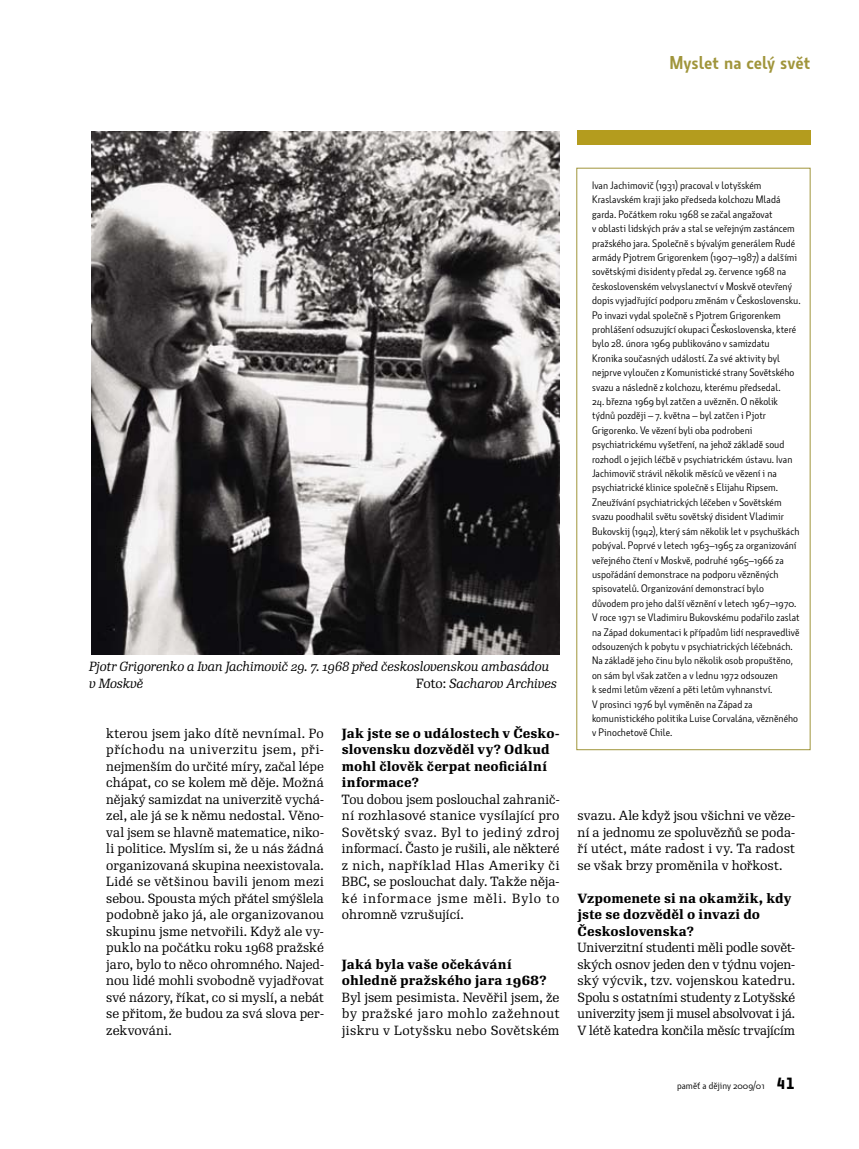
<style>
.page{position:relative;width:859px;height:1149px;background:#fff}
.page>*{position:absolute;margin:0;border:0;box-sizing:border-box;transform-origin:0 0}
.t1{font:600 18px "Botanika Std";color:#a0953b}
.t2{font:12.9px/16.5px "Re Public Std";letter-spacing:.01em;color:#000;text-align:justify}
.t3{font:500 12.9px/16.5px "Re Public Std";letter-spacing:.005em;color:#000}
.t4{font:italic 12.9px/16.5px "Re Public Std";letter-spacing:-.005em;color:#000}
.t5{font:10.5px/14.4px "Botanika Std";letter-spacing:.005em;color:#000}
.t6{font:9.75px "Botanika Std";color:#000}
.s1{font-style:normal}
.s2{font-family:"Botanika Mono";font-weight:700;font-size:15.75px}
</style>
<div class="page">
<img style="left:91px;top:131px;width:468px;height:523px">
<div style="left:577px;top:130px;width:233px;height:15px;background:#b49c1e"></div>
<div style="left:576px;top:168px;width:234px;height:581px;border:1px solid #a0953b"></div>
<h1 class="t1" style="left:669px;top:51px;width:143px">Myslet na celý svět</h1>
<p class="t4" style="left:89px;top:658px;width:462px">Pjotr Grigorenko a Ivan Jachimovič 29. 7. 1968 před československou ambasádou v Moskvě</p>
<p class="t4" style="left:416px;top:675px;width:142px"><span class="s1">Foto:</span> Sacharov Archives</p>
<p class="t2" style="left:106px;top:724px;width:219px">kterou jsem jako dítě nevnímal. Po příchodu na univerzitu jsem, při&shy;nejmenším do určité míry, začal lépe chápat, co se kolem mě děje. Možná nějaký samizdat na univerzitě vychá&shy;zel, ale já se k němu nedostal. Věno&shy;val jsem se hlavně matematice, niko&shy;li politice. Myslím si, že u nás žádná organizovaná skupina neexistovala.<br>Lidé se většinou bavili jenom mezi sebou. Spousta mých přátel smýšlela podobně jako já, ale organizovanou skupinu jsme netvořili. Když ale vy&shy;puklo na počátku roku 1968 pražské jaro, bylo to něco ohromného. Najed&shy;nou lidé mohli svobodně vyjadřovat své názory, říkat, co si myslí, a nebát se přitom, že budou za svá slova per&shy;zekvováni.</p>
<p class="t3" style="left:342px;top:724px;width:219px">Jak jste se o událostech v Česko&shy;slovensku dozvěděl vy? Odkud mohl člověk čerpat neoficiální informace?</p>
<p class="t2" style="left:342px;top:790px;width:219px">Tou dobou jsem poslouchal zahranič&shy;ní rozhlasové stanice vysílající pro Sovětský svaz. Byl to jediný zdroj informací. Často je rušili, ale některé z nich, například Hlas Ameriky či BBC, se poslouchat daly. Takže něja&shy;ké informace jsme měli. Bylo to ohromně vzrušující.</p>
<p class="t3" style="left:342px;top:955px;width:206px">Jaká byla vaše očekávání ohledně pražského jara 1968?</p>
<p class="t2" style="left:342px;top:988px;width:219px">Byl jsem pesimista. Nevěřil jsem, že by pražské jaro mohlo zažehnout jiskru v Lotyšsku nebo Sovětském</p>
<p class="t5" style="left:592px;top:178px;width:210px">Ivan Jachimovič (1931) pracoval v lotyšském Kraslavském kraji jako předseda kolchozu Mladá garda. Počátkem roku 1968 se začal angažovat<br>v oblasti lidských práv a stal se veřejným zastáncem pražského jara. Společně s bývalým generálem Rudé armády Pjotrem Grigorenkem (1907–1987) a dalšími sovětskými disidenty předal 29. července 1968 na československém velvyslanectví v Moskvě otevřený dopis vyjadřující podporu změnám v Československu.<br>Po invazi vydal společně s Pjotrem Grigorenkem prohlášení odsuzující okupaci Československa, které bylo 28. února 1969 publikováno v samizdatu Kronika současných událostí. Za své aktivity byl nejprve vyloučen z Komunistické strany Sovětského svazu a následně z kolchozu, kterému předsedal.</p>
<p class="t5" style="left:592px;top:394px;width:209px">24. března 1969 byl zatčen a uvězněn. O několik týdnů později – 7. května – byl zatčen i Pjotr Grigorenko. Ve vězení byli oba podrobeni psychiatrickému vyšetření, na jehož základě soud rozhodl o jejich léčbě v psychiatrickém ústavu. Ivan Jachimovič strávil několik měsíců ve vězení i na psychiatrické klinice společně s Elijahu Ripsem.<br>Zneužívání psychiatrických léčeben v Sovětském svazu poodhalil světu sovětský disident Vladimir Bukovskij (1942), který sám několik let v psychuškách pobýval. Poprvé v letech 1963–1965 za organizování veřejného čtení v Moskvě, podruhé 1965–1966 za uspořádání demonstrace na podporu vězněných spisovatelů. Organizování demonstrací bylo důvodem pro jeho další věznění v letech 1967–1970.<br>V roce 1971 se Vladimiru Bukovskému podařilo zaslat na Západ dokumentaci k případům lidí nespravedlivě odsouzených k pobytu v psychiatrických léčebnách.<br>Na základě jeho činu bylo několik osob propuštěno, on sám byl však zatčen a v lednu 1972 odsouzen<br>k sedmi letům vězení a pěti letům vyhnanství.<br>V prosinci 1976 byl vyměněn na Západ za komunistického politika Luise Corvalána, vězněného v Pinochetově Chile.</p>
<p class="t2" style="left:578px;top:807px;width:219px">svazu. Ale když jsou všichni ve věze&shy;ní a jednomu ze spoluvězňů se poda&shy;ří utéct, máte radost i vy. Ta radost se však brzy proměnila v hořkost.</p>
<p class="t3" style="left:578px;top:889px;width:215px">Vzpomenete si na okamžik, kdy jste se dozvěděl o invazi do<br>Československa?</p>
<p class="t2" style="left:578px;top:939px;width:219px">Univerzitní studenti měli podle sovět&shy;ských osnov jeden den v týdnu vojen&shy;ský výcvik, tzv. vojenskou katedru.<br>Spolu s ostatními studenty z Lotyšské univerzity jsem ji musel absolvovat i já.<br>V létě katedra končila měsíc trvajícím</p>
<p class="t6" style="left:677px;top:1078px;width:120px">paměť a dějiny 2009/01 <span class="s2">41</span></p>
</div>
